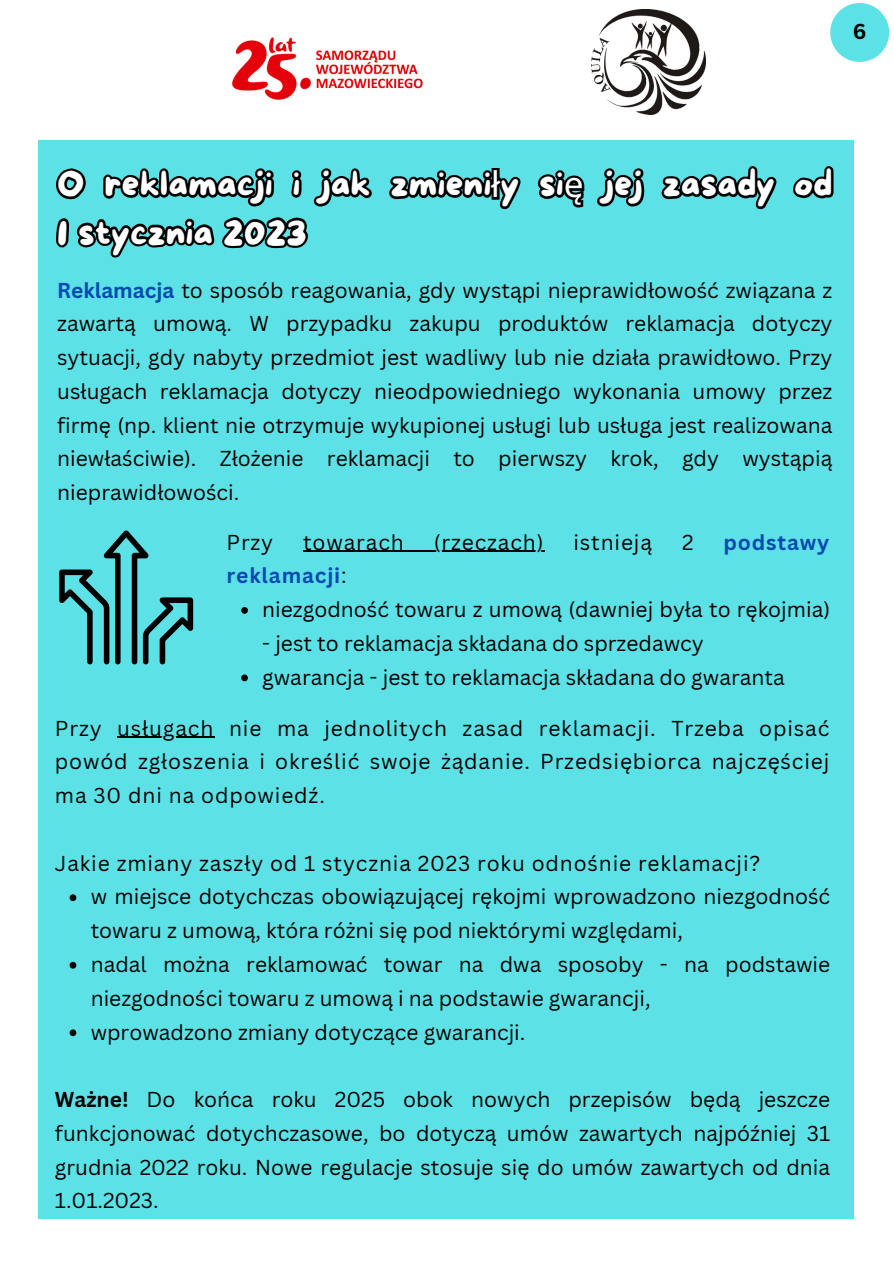
<style>
.page{position:relative;width:894px;height:1264px;background:#fff}
.page>*{position:absolute;margin:0;border:0;box-sizing:border-box;transform-origin:0 0}
.t1{font:35.25px/48.3px "More Sugar";color:#fff}
.t2{font:21px/33.8px "Canva Sans";color:#000}
.t3{font:21px "Canva Sans";letter-spacing:.04em;color:#000}
.t4{font:700 21px "Canva Sans";letter-spacing:.04em;color:#004aad}
.t5{font:700 21px "Canva Sans";color:#000}
.s1{font-family:"Noto Sans"}
.s2{font-weight:700;color:#004aad}
.s3{font-weight:700}
</style>
<div class="page">
<img style="left:233px;top:37px;width:188px;height:42px">
<img style="left:591px;top:9px;width:98px;height:65px">
<div style="left:38px;top:140px;width:815px;height:1077px;background:#5ce1e6"></div>
<svg style="left:231px;top:79px;width:253px;height:128px"></svg>
<svg style="left:484px;top:168px;width:101px;height:42px"></svg>
<svg style="left:592px;top:25px;width:242px;height:185px"></svg>
<svg style="left:56px;top:167px;width:255px;height:91px"></svg>
<svg style="left:830px;top:3px;width:58px;height:59px"></svg>
<svg style="left:59px;top:530px;width:134px;height:134px"></svg>
<hr style="left:303px;top:550px;width:241px;height:2px;background:#000">
<svg style="left:241px;top:607px;width:7px;height:6px"></svg>
<svg style="left:241px;top:674px;width:7px;height:7px"></svg>
<hr style="left:117px;top:736px;width:97px;height:2px;background:#000">
<svg style="left:70px;top:894px;width:6px;height:7px"></svg>
<svg style="left:70px;top:961px;width:6px;height:7px"></svg>
<svg style="left:70px;top:1029px;width:6px;height:7px"></svg>
<h1 class="t5" style="left:852px;top:17px;width:15px">6</h1>
<p class="t1" style="left:57px;top:162px;width:776px">O reklamacji i jak zmieni<span class="s1">ł</span>y si<span class="s1">ę</span> jej zasady od<br>1 stycznia 2023</p>
<p class="t2" style="left:57px;top:272px;width:776px;text-align:justify"><span class="s2">Reklamacja</span> to sposób reagowania, gdy wystąpi nieprawidłowość związana z zawartą umową. W przypadku zakupu produktów reklamacja dotyczy sytuacji, gdy nabyty przedmiot jest wadliwy lub nie działa prawidłowo. Przy usługach reklamacja dotyczy nieodpowiedniego wykonania umowy przez firmę (np. klient nie otrzymuje wykupionej usługi lub usługa jest realizowana niewłaściwie). Złożenie reklamacji to pierwszy krok, gdy wystąpią nieprawidłowości.</p>
<p class="t2" style="left:226px;top:524px;width:48px">Przy</p>
<p class="t3" style="left:303px;top:527px;width:102px">towarach</p>
<p class="t3" style="left:433px;top:527px;width:111px">(rzeczach)</p>
<p class="t3" style="left:573px;top:527px;width:80px">istnieją</p>
<p class="t2" style="left:681px;top:524px;width:13px">2</p>
<p class="t4" style="left:723px;top:527px;width:107px">podstawy</p>
<p class="t2" style="left:262px;top:558px;width:569px;text-indent:-36px"><span class="s2">reklamacji</span>:<br>niezgodność towaru z umową (dawniej była to rękojmia)</p>
<p class="t2" style="left:262px;top:626px;width:524px">- jest to reklamacja składana do sprzedawcy gwarancja - jest to reklamacja składana do gwaranta</p>
<p class="t2" style="left:55px;top:710px;width:775px;text-align:justify;text-indent:62px">usługach nie ma jednolitych zasad reklamacji. Trzeba opisać powód zgłoszenia i określić swoje żądanie. Przedsiębiorca najczęściej ma 30 dni na odpowiedź.</p>
<p class="t2" style="left:55px;top:710px;width:48px">Przy</p>
<p class="t3" style="left:55px;top:848px;width:706px">Jakie zmiany zaszły od 1 stycznia 2023 roku odnośnie reklamacji?</p>
<p class="t2" style="left:91px;top:879px;width:740px">w miejsce dotychczas obowiązującej rękojmi wprowadzono niezgodność towaru z umową, która różni się pod niektórymi względami,</p>
<p class="t2" style="left:91px;top:947px;width:740px">nadal można reklamować towar na dwa sposoby - na podstawie niezgodności towaru z umową i na podstawie gwarancji,</p>
<p class="t2" style="left:91px;top:1014px;width:436px">wprowadzono zmiany dotyczące gwarancji.</p>
<p class="t2" style="left:55px;top:1082px;width:776px;text-align:justify"><span class="s3">Ważne!</span> Do końca roku 2025 obok nowych przepisów będą jeszcze funkcjonować dotychczasowe, bo dotyczą umów zawartych najpóźniej 31 grudnia 2022 roku. Nowe regulacje stosuje się do umów zawartych od dnia 1.01.2023.</p>
</div>
